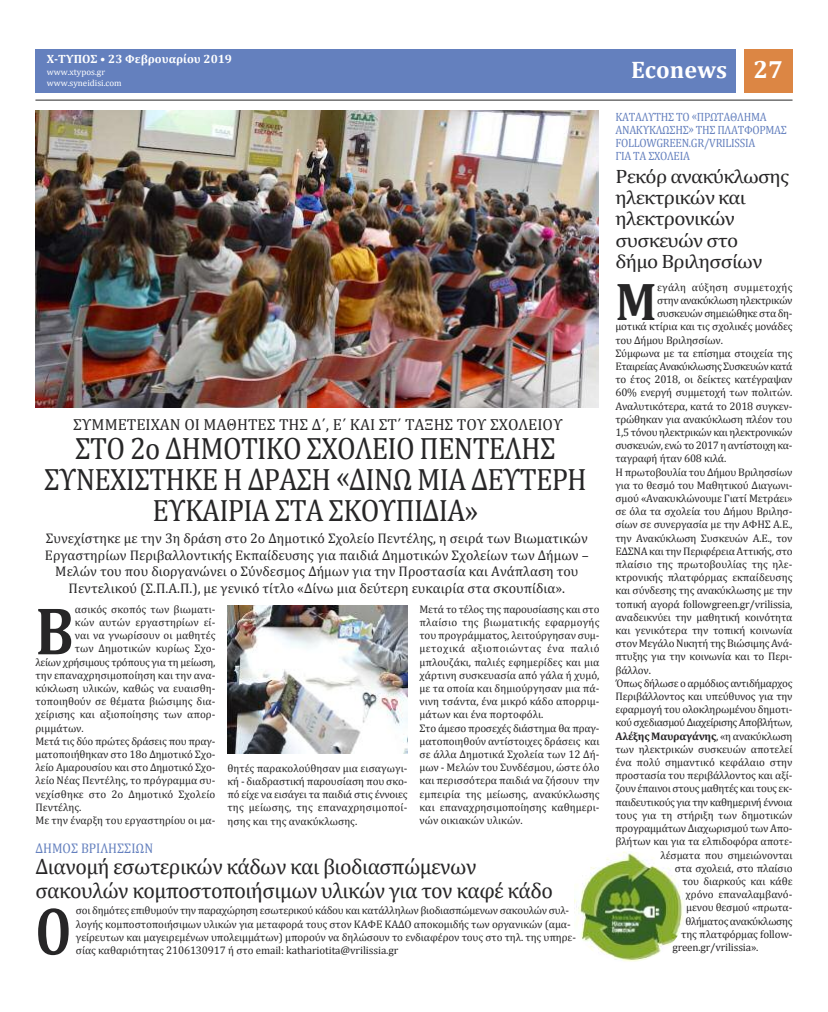
<style>
.page{position:relative;width:828px;height:1012px;background:#fff}
.page>*{position:absolute;margin:0;border:0;box-sizing:border-box;transform-origin:0 0}
.t1{font:700 68.6px "Cambria";color:#272627;scale:.75 1}
.t2{font:700 68px "Cambria";color:#272627;scale:.87 1}
.t3{font:700 53.4px "Cambria";color:#272627;scale:.91 1}
.t4{font:31px/31px "Cambria";letter-spacing:-.025em;color:#272627;text-align:center;scale:.92 1}
.t5{font:700 24px "Cambria";color:#fff}
.t6{font:22px/24px "Cambria";letter-spacing:-.025em;color:#272627}
.t7{font:19.4px/21.3px "Cambria";letter-spacing:-.035em;color:#272627;scale:1.08 1}
.t8{font:16px "Cambria";color:#272627}
.t9{font:14px/16.8px "Cambria";color:#272627;text-align:center}
.t10{font:14px "Cambria";color:#6480be;scale:.92 1}
.t11{font:12px/13px "Cambria";letter-spacing:-.025em;color:#6480be;scale:.92 1}
.t12{font:700 12px "Cambria";color:#fff}
.t13{font:11px/13.2px "Cambria";letter-spacing:-.015em;color:#272627}
.t14{font:11px "Cambria";letter-spacing:-.04em;color:#272627}
.t15{font:700 11px "Cambria";letter-spacing:-.02em;color:#272627}
.t16{font:11px "Cambria";letter-spacing:.01em;color:#272627}
.t17{font:11px "Cambria";letter-spacing:.005em;color:#272627}
.t18{font:11px "Cambria";letter-spacing:.025em;color:#272627}
.t19{font:9px/10.8px "Cambria";color:#fff}
.s1{font-size:25px}
.s2{font-weight:400}
</style>
<div class="page">
<div style="left:744px;top:50px;width:48px;height:43px;background:#dc8644"></div>
<div style="left:35px;top:50px;width:701px;height:43px;background:#6480be"></div>
<hr style="left:35px;top:100px;width:757px;height:1px;background:#272627">
<img style="left:575px;top:851px;width:108px;height:111px">
<img style="left:35px;top:110px;width:563px;height:298px">
<img style="left:227px;top:605px;width:180px;height:148px">
<p class="t12" style="left:47px;top:52px;width:187px">Χ-ΤΥΠΟΣ • 23 Φεβρουαρίου 2019</p>
<p class="t19" style="left:47px;top:67px;width:77px">www.xtypos.gr www.syneidisi.com</p>
<h3 class="t8" style="left:73px;top:415px;width:491px">ΣΥΜΜΕΤΕΙΧΑΝ ΟΙ ΜΑΘΗΤΕΣ ΤΗΣ Δ΄, Ε΄ ΚΑΙ ΣΤ΄ ΤΑΞΗΣ ΤΟΥ ΣΧΟΛΕΙΟΥ</h3>
<h3 class="t4" style="left:44px;top:432px;width:591px">ΣΤΟ 2ο ΔΗΜΟΤΙΚΟ ΣΧΟΛΕΙΟ ΠΕΝΤΕΛΗΣ<br>ΣΥΝΕΧΙΣΤΗΚΕ Η ΔΡΑΣΗ «ΔΙΝΩ ΜΙΑ ΔΕΥΤΕΡΗ<br>ΕΥΚΑΙΡΙΑ ΣΤΑ ΣΚΟΥΠΙΔΙΑ»</h3>
<p class="t9" style="left:45px;top:529px;width:545px">Συνεχίστηκε με την 3η δράση στο 2ο Δημοτικό Σχολείο Πεντέλης, η σειρά των Βιωματικών Εργαστηρίων Περιβαλλοντικής Εκπαίδευσης για παιδιά Δημοτικών Σχολείων των Δήμων – Μελών του που διοργανώνει ο Σύνδεσμος Δήμων για την Προστασία και Ανάπλαση του Πεντελικού (Σ.Π.Α.Π.), με γενικό τίτλο «Δίνω μια δεύτερη ευκαιρία στα σκουπίδια».</p>
<p class="t13" style="left:75px;top:602px;width:142px">ασικός σκοπός των βιωματι-</p>
<p class="t17" style="left:75px;top:616px;width:142px">κών αυτών εργαστηρίων εί-</p>
<p class="t13" style="left:75px;top:629px;width:142px">ναι να γνωρίσουν οι μαθητές</p>
<p class="t13" style="left:75px;top:642px;width:142px">των Δημοτικών κυρίως Σχο-</p>
<p class="t13" style="left:35px;top:655px;width:181px">λείων χρήσιμους τρόπους για τη μείωση,</p>
<p class="t13" style="left:35px;top:668px;width:181px">την επαναχρησιμοποίηση και την ανα-</p>
<p class="t13" style="left:35px;top:681px;width:181px">κύκλωση υλικών, καθώς να ευαισθη-</p>
<p class="t13" style="left:35px;top:695px;width:181px">τοποιηθούν σε θέματα βιώσιμης δια-</p>
<p class="t13" style="left:35px;top:708px;width:181px">χείρισης και αξιοποίησης των απορ-</p>
<p class="t13" style="left:35px;top:721px;width:50px">ριμμάτων.</p>
<p class="t13" style="left:35px;top:734px;width:181px">Μετά τις δύο πρώτες δράσεις που πραγ-</p>
<p class="t13" style="left:35px;top:747px;width:181px">ματοποιήθηκαν στο 18ο Δημοτικό Σχο-</p>
<p class="t13" style="left:35px;top:761px;width:181px">λείο Αμαρουσίου και στο Δημοτικό Σχο-</p>
<p class="t13" style="left:35px;top:774px;width:181px">λείο Νέας Πεντέλης, το πρόγραμμα συ-</p>
<p class="t16" style="left:35px;top:787px;width:181px">νεχίσθηκε στο 2ο Δημοτικό Σχολείο</p>
<p class="t13" style="left:35px;top:800px;width:48px">Πεντέλης.</p>
<p class="t13" style="left:35px;top:813px;width:181px">Με την έναρξη του εργαστηρίου οι μα-</p>
<h2 class="t2" style="left:35px;top:590px;width:46px">Β</h2>
<p class="t10" style="left:35px;top:839px;width:129px">ΔΗΜΟΣ ΒΡΙΛΗΣΣΙΩΝ</p>
<p class="t13" style="left:227px;top:761px;width:181px;text-align:justify">θητές παρακολούθησαν μια εισαγωγι&shy;κή - διαδραστική παρουσίαση που σκο&shy;πό είχε να εισάγει τα παιδιά στις έννοιες της μείωσης, της επαναχρησιμοποί&shy;ησης και της ανακύκλωσης.</p>
<p class="t13" style="left:419px;top:602px;width:182px">Μετά το τέλος της παρουσίασης και στο πλαίσιο της βιωματικής εφαρμογής του προγράμματος, λειτούργησαν συμ&shy;μετοχικά αξιοποιώντας ένα παλιό μπλουζάκι, παλιές εφημερίδες και μια χάρτινη συσκευασία από γάλα ή χυμό, με τα οποία και δημιούργησαν μια πά&shy;νινη τσάντα, ένα μικρό κάδο απορριμ&shy;μάτων και ένα πορτοφόλι.<br>Στο άμεσο προσεχές διάστημα θα πραγ&shy;ματοποιηθούν αντίστοιχες δράσεις και σε άλλα Δημοτικά Σχολεία των 12 Δή&shy;μων - Μελών του Συνδέσμου, ώστε όλο και περισσότερα παιδιά να ζήσουν την εμπειρία της μείωσης, ανακύκλωσης και επαναχρησιμοποίησης καθημερι&shy;νών οικιακών υλικών.</p>
<h3 class="t6" style="left:35px;top:854px;width:519px">Διανομή εσωτερικών κάδων και βιοδιασπώμενων σακουλών κομποστοποιήσιμων υλικών για τον καφέ κάδο</h3>
<p class="t13" style="left:76px;top:904px;width:501px">σοι δημότες επιθυμούν την παραχώρηση εσωτερικού κάδου και κατάλληλων βιοδιασπώμενων σακουλών συλ&shy;λογής κομποστοποιήσιμων υλικών για μεταφορά τους στον ΚΑΦΕ ΚΑΔΟ αποκομιδής των οργανικών (αμα&shy;γείρευτων και μαγειρεμένων υπολειμμάτων) μπορούν να δηλώσουν το ενδιαφέρον τους στο τηλ. της υπηρε&shy;σίας καθαριότητας 2106130917 ή στο email: kathariotita@vrilissia.gr</p>
<h1 class="t1" style="left:35px;top:889px;width:49px">Ο</h1>
<h3 class="t5" style="left:631px;top:55px;width:153px">Econews <span class="s1">27</span></h3>
<p class="t11" style="left:615px;top:110px;width:188px">ΚΑΤΑΛΥΤΗΣ ΤΟ «ΠΡΩΤΑΘΛΗΜΑ<br>ΑΝΑΚΥΚΛΩΣΗΣ» ΤΗΣ ΠΛΑΤΦΟΡΜΑΣ<br>FOLLOWGREEN.GR/VRILISSIA<br>ΓΙΑ ΤΑ ΣΧΟΛΕΙΑ</p>
<h3 class="t7" style="left:615px;top:165px;width:162px">Ρεκόρ ανακύκλωσης ηλεκτρικών και ηλεκτρονικών συσκευών στο<br>δήμο Βριλησσίων</h3>
<h3 class="t3" style="left:615px;top:269px;width:47px">Μ</h3>
<p class="t18" style="left:657px;top:280px;width:137px">εγάλη αύξηση συμμετοχής</p>
<p class="t13" style="left:657px;top:293px;width:137px">στην ανακύκλωση ηλεκτρικών</p>
<p class="t14" style="left:657px;top:307px;width:137px">συσκευών σημειώθηκε στα δη-</p>
<p class="t13" style="left:615px;top:320px;width:179px">μοτικά κτίρια και τις σχολικές μονάδες</p>
<p class="t13" style="left:615px;top:333px;width:109px">του Δήμου Βριλησσίων.</p>
<p class="t13" style="left:615px;top:346px;width:179px">Σύμφωνα με τα επίσημα στοιχεία της</p>
<p class="t14" style="left:615px;top:360px;width:179px">Εταιρείας Ανακύκλωσης Συσκευών κατά</p>
<p class="t13" style="left:615px;top:373px;width:179px">το έτος 2018, οι δείκτες κατέγραψαν</p>
<p class="t13" style="left:615px;top:386px;width:179px">60% ενεργή συμμετοχή των πολιτών.</p>
<p class="t13" style="left:615px;top:399px;width:178px">Αναλυτικότερα, κατά το 2018 συγκεν-</p>
<p class="t13" style="left:615px;top:412px;width:179px">τρώθηκαν για ανακύκλωση πλέον του</p>
<p class="t13" style="left:615px;top:425px;width:179px">1,5 τόνου ηλεκτρικών και ηλεκτρονικών</p>
<p class="t14" style="left:615px;top:439px;width:178px">συσκευών, ενώ το 2017 η αντίστοιχη κα-</p>
<p class="t13" style="left:615px;top:452px;width:112px">ταγραφή ήταν 608 κιλά.</p>
<p class="t13" style="left:615px;top:465px;width:179px">Η πρωτοβουλία του Δήμου Βριλησσίων</p>
<p class="t13" style="left:615px;top:478px;width:178px">για το θεσμό του Μαθητικού Διαγωνι-</p>
<p class="t13" style="left:615px;top:491px;width:179px">σμού «Ανακυκλώνουμε Γιατί Μετράει»</p>
<p class="t13" style="left:615px;top:505px;width:178px">σε όλα τα σχολεία του Δήμου Βριλησ-</p>
<p class="t13" style="left:615px;top:518px;width:179px">σίων σε συνεργασία με την ΑΦΗΣ Α.Ε.,</p>
<p class="t13" style="left:615px;top:531px;width:179px">την Ανακύκλωση Συσκευών Α.Ε., τον</p>
<p class="t13" style="left:615px;top:544px;width:179px">ΕΔΣΝΑ και την Περιφέρεια Αττικής, στο</p>
<p class="t13" style="left:615px;top:557px;width:178px">πλαίσιο της πρωτοβουλίας της ηλε-</p>
<p class="t13" style="left:615px;top:571px;width:179px">κτρονικής πλατφόρμας εκπαίδευσης</p>
<p class="t13" style="left:615px;top:584px;width:179px">και σύνδεσης της ανακύκλωσης με την</p>
<p class="t13" style="left:615px;top:597px;width:179px">τοπική αγορά followgreen.gr/vrilissia,</p>
<p class="t13" style="left:615px;top:610px;width:179px">αναδεικνύει την μαθητική κοινότητα</p>
<p class="t13" style="left:615px;top:623px;width:179px">και γενικότερα την τοπική κοινωνία</p>
<p class="t13" style="left:615px;top:637px;width:178px">στον Μεγάλο Νικητή της Βιώσιμης Ανά-</p>
<p class="t13" style="left:615px;top:650px;width:178px">πτυξης για την κοινωνία και το Περι-</p>
<p class="t13" style="left:615px;top:663px;width:37px">βάλλον.</p>
<p class="t13" style="left:615px;top:676px;width:179px">Όπως δήλωσε ο αρμόδιος αντιδήμαρχος</p>
<p class="t13" style="left:615px;top:689px;width:179px">Περιβάλλοντος και υπεύθυνος για την</p>
<p class="t13" style="left:615px;top:703px;width:178px">εφαρμογή του ολοκληρωμένου δημοτι-</p>
<p class="t14" style="left:615px;top:716px;width:179px">κού σχεδιασμού Διαχείρισης Αποβλήτων,</p>
<p class="t15" style="left:615px;top:729px;width:179px">Αλέξης Μαυραγάνης<span class="s2">, «η ανακύκλωση</span></p>
<p class="t13" style="left:615px;top:742px;width:179px">των ηλεκτρικών συσκευών αποτελεί</p>
<p class="t13" style="left:615px;top:755px;width:179px">ένα πολύ σημαντικό κεφάλαιο στην</p>
<p class="t13" style="left:615px;top:769px;width:178px">προστασία του περιβάλλοντος και αξί-</p>
<p class="t13" style="left:615px;top:782px;width:178px">ζουν έπαινοι στους μαθητές και τους εκ-</p>
<p class="t13" style="left:615px;top:795px;width:179px">παιδευτικούς για την καθημερινή έννοια</p>
<p class="t13" style="left:615px;top:808px;width:179px">τους για τη στήριξη των δημοτικών</p>
<p class="t13" style="left:615px;top:821px;width:178px">προγραμμάτων Διαχωρισμού των Απο-</p>
<p class="t13" style="left:615px;top:835px;width:178px">βλήτων και για τα ελπιδοφόρα αποτε-</p>
<p class="t13" style="left:660px;top:848px;width:134px">λέσματα που σημειώνονται</p>
<p class="t13" style="left:674px;top:861px;width:119px">στα σχολειά, στο πλαίσιο</p>
<p class="t13" style="left:682px;top:874px;width:112px">του διαρκούς και κάθε</p>
<p class="t13" style="left:685px;top:887px;width:108px">χρόνο επαναλαμβανό-</p>
<p class="t13" style="left:686px;top:901px;width:108px">μενου θεσμού «πρωτα-</p>
<p class="t13" style="left:685px;top:914px;width:109px">θλήματος ανακύκλωσης</p>
<p class="t13" style="left:681px;top:927px;width:113px">της πλατφόρμας follow-</p>
<p class="t13" style="left:672px;top:940px;width:88px">green.gr/vrilissia».</p>
</div>
